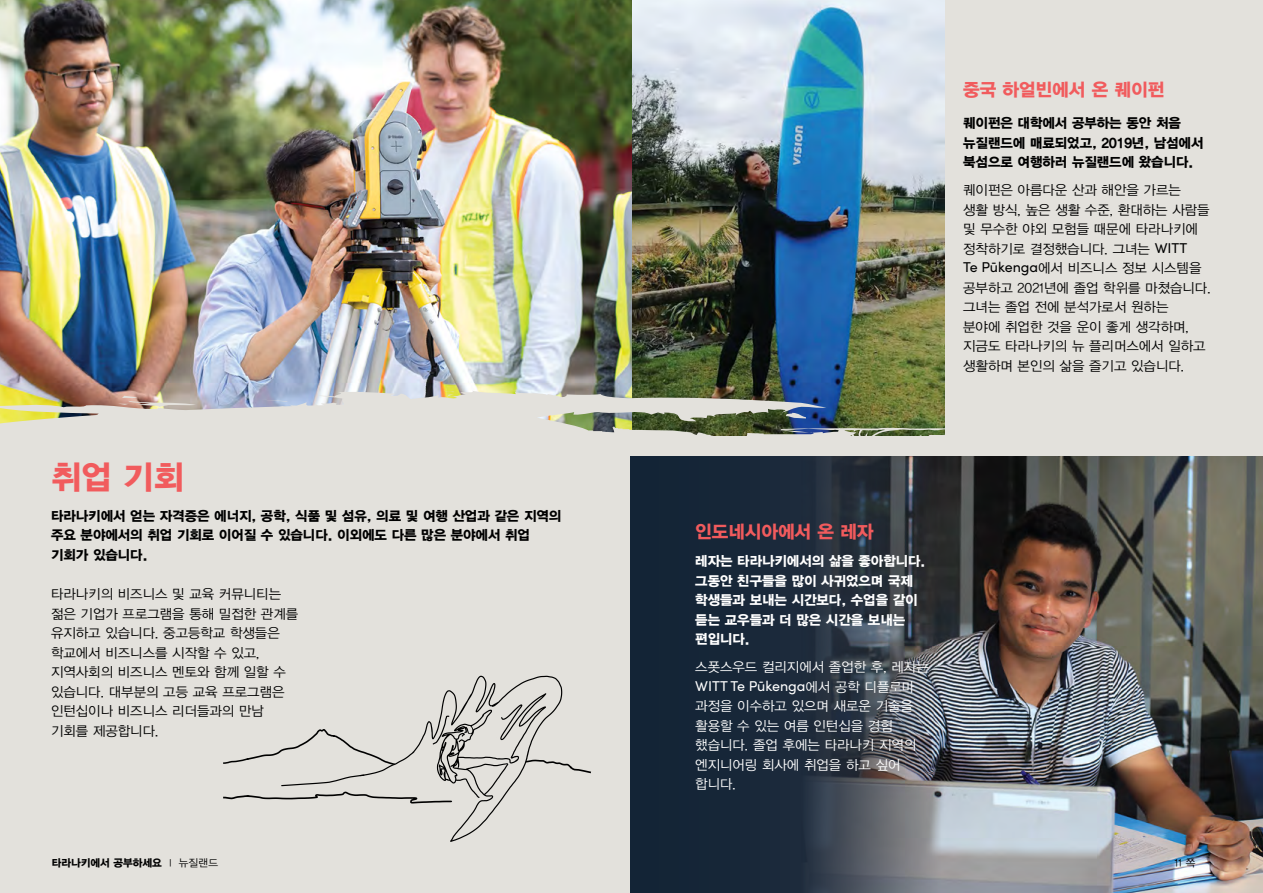
<style>
.page{position:relative;width:1263px;height:893px;background:#e3e1dc}
.page>*{position:absolute;margin:0;border:0;box-sizing:border-box;transform-origin:0 0}
.t1{font:33px "YDIYGO360";color:#f15b5d}
.t2{font:18px "YDIYGO360";color:#f15b5d}
.t3{font:14.25px "Sofia Pro";color:#fff}
.t4{font:13.5px/19.5px "YDIYGO120";color:#000}
.t5{font:13.5px/19.5px "YDIYGO360";color:#000}
.t6{font:13.5px/19.5px "YDIYGO120";color:#fff}
.t7{font:13.5px/19.5px "YDIYGO360";color:#fff}
.t8{font:10.5px "YDIYGO360";color:#000}
.t9{font:10.5px "YDIYGO120";color:#000}
.s1{font-family:"Sofia Pro";font-size:14.25px}
.s2{font-family:"YDIYGO120";font-size:13.5px}
.s3{font-family:"YDIYGO120"}
</style>
<div class="page">
<img style="left:0;top:0;width:944px;height:389px">
<svg style="left:223px;top:676px;width:368px;height:166px"></svg>
<img style="left:0;top:389px;width:945px;height:47px">
<img style="left:630px;top:456px;width:633px;height:437px">
<h1 class="t1" style="left:51px;top:457px;width:134px">취업 기회</h1>
<p class="t5" style="left:51px;top:506px;width:512px">타라나키에서 얻는 자격증은 에너지, 공학, 식품 및 섬유, 의료 및 여행 산업과 같은 지역의 주요 분야에서의 취업 기회로 이어질 수 있습니다. 이외에도 다른 많은 분야에서 취업 기회가 있습니다.</p>
<p class="t4" style="left:51px;top:585px;width:249px">타라나키의 비즈니스 및 교육 커뮤니티는 젊은 기업가 프로그램을 통해 밀접한 관계를 유지하고 있습니다. 중고등학교 학생들은 학교에서 비즈니스를 시작할 수 있고, 지역사회의 비즈니스 멘토와 함께 일할 수 있습니다. 대부분의 고등 교육 프로그램은 인턴십이나 비즈니스 리더들과의 만남 기회를 제공합니다.</p>
<h2 class="t2" style="left:963px;top:79px;width:203px">중국 하얼빈에서 온 퀘이펀</h2>
<p class="t5" style="left:963px;top:114px;width:242px">퀘이펀은 대학에서 공부하는 동안 처음 뉴질랜드에 매료되었고, 2019년, 남섬에서 북섬으로 여행하러 뉴질랜드에 왔습니다.</p>
<p class="t4" style="left:963px;top:181px;width:249px">퀘이펀은 아름다운 산과 해안을 가르는<br>생활 방식, 높은 생활 수준, 환대하는 사람들 및 무수한 야외 모험들 때문에 타라나키에 정착하기로 결정했습니다. 그녀는 <span class="s1">WITT<br>Te Pūkenga</span>에서 비즈니스 정보 시스템을 공부하고 2021년에 졸업 학위를 마쳤습니다. 그녀는 졸업 전에 분석가로서 원하는<br>분야에 취업한 것을 운이 좋게 생각하며, 지금도 타라나키의 뉴 플리머스에서 일하고 생활하며 본인의 삶을 즐기고 있습니다.</p>
<h2 class="t2" style="left:695px;top:521px;width:180px">인도네시아에서 온 레자</h2>
<p class="t7" style="left:695px;top:552px;width:232px">레자는 타라나키에서의 삶을 좋아합니다. 그동안 친구들을 많이 사귀었으며 국제 학생들과 보내는 시간보다, 수업을 같이 듣는 교우들과 더 많은 시간을 보내는 편입니다.</p>
<p class="t6" style="left:695px;top:658px;width:235px">스폿스우드 컬리지에서 졸업한 후, 레자는</p>
<p class="t3" style="left:695px;top:676px;width:221px">WITT Te Pūkenga<span class="s2">에서 공학 디플로마</span></p>
<p class="t6" style="left:695px;top:697px;width:223px">과정을 이수하고 있으며 새로운 기술을 활용할 수 있는 여름 인턴십을 경험 했습니다. 졸업 후에는 타라나키 지역의 엔지니어링 회사에 취업을 하고 싶어 합니다.</p>
<p class="t8" style="left:52px;top:857px;width:168px">타라나키에서 공부하세요 <span class="s3">I 뉴질랜드</span></p>
<p class="t9" style="left:1181px;top:857px;width:19px">1 쪽</p>
<p class="t9" style="left:1174px;top:857px;width:23px">11 쪽</p>
</div>
